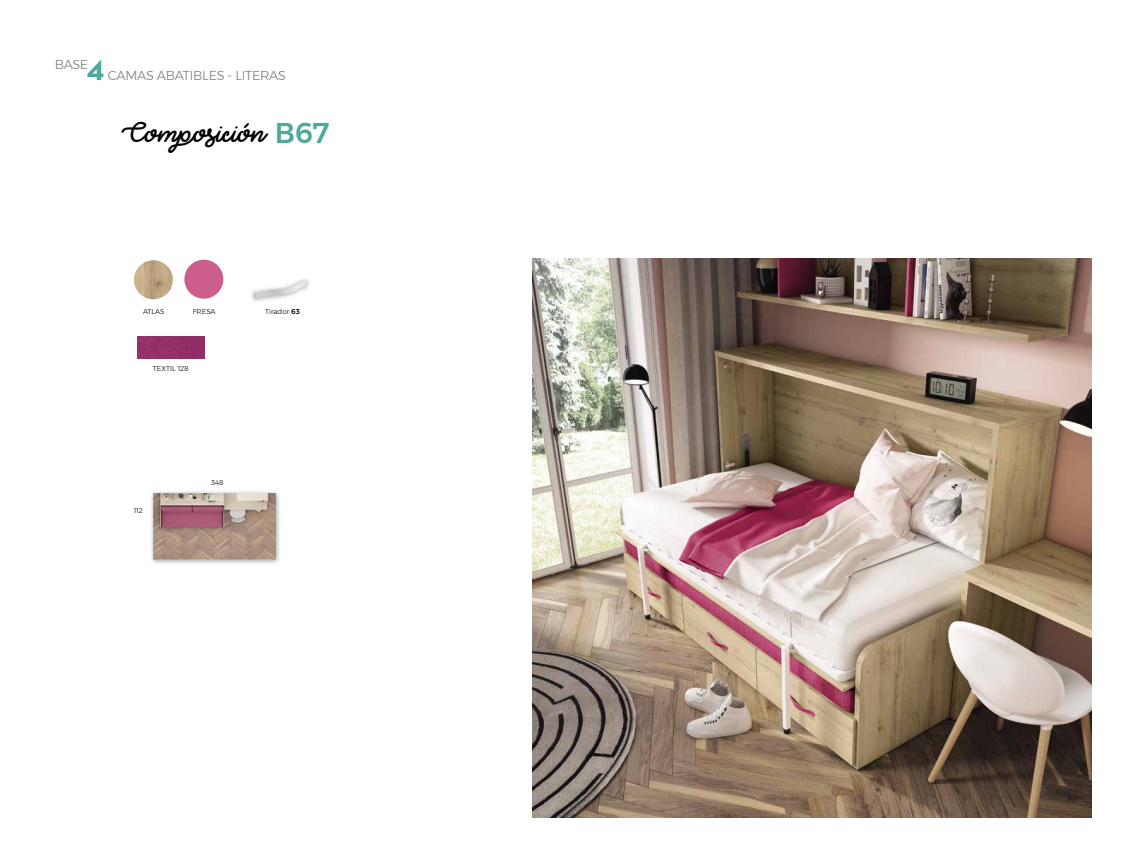
<style>
.page{position:relative;width:1141px;height:844px;background:#fff}
.page>*{position:absolute;margin:0;border:0;box-sizing:border-box;transform-origin:0 0}
.t1{font:700 32.2px "Neutra Text";color:#4da99a}
.t2{font:italic 22.75px "Try Happiness Demo";color:#000;scale:1.05 1}
.t3{font:300 12.86px "Montserrat";letter-spacing:-.02em;color:#7c7c7c}
.t4{font:300 7.09px "Montserrat";color:#000}
.t5{font:300 7px "Montserrat";color:#000}
.s1{font-family:"Montserrat";font-weight:500;font-style:normal;font-size:28.53px;color:#4da99a}
.s2{font-weight:500}
</style>
<div class="page">
<img style="left:533px;top:258px;width:558px;height:559px">
<div style="left:150px;top:489px;width:132px;height:76px;background:#000;opacity:.4"></div>
<img style="left:153px;top:493px;width:122px;height:66px">
<img style="left:134px;top:260px;width:39px;height:39px;border-radius:19px">
<img style="left:251px;top:279px;width:58px;height:23px">
<img style="left:184px;top:260px;width:39px;height:38px;border-radius:19px">
<img style="left:138px;top:336px;width:67px;height:22px">
<h3 class="t3" style="left:55px;top:54px;width:35px">BASE</h3>
<h1 class="t1" style="left:87px;top:46px;width:19px">4</h1>
<h3 class="t3" style="left:108px;top:66px;width:180px">CAMAS ABATIBLES - LITERAS</h3>
<h2 class="t2" style="left:119px;top:121px;width:202px">Composición <span class="s1">B 6 7</span></h2>
<p class="t4" style="left:143px;top:306px;width:23px">ATLAS</p>
<p class="t4" style="left:193px;top:306px;width:24px">FRESA</p>
<p class="t4" style="left:265px;top:306px;width:36px">Tirador <span class="s2">63</span></p>
<p class="t4" style="left:153px;top:363px;width:37px">TEXTIL 128</p>
<p class="t5" style="left:134px;top:505px;width:11px">112</p>
<p class="t5" style="left:211px;top:477px;width:14px">348</p>
</div>
